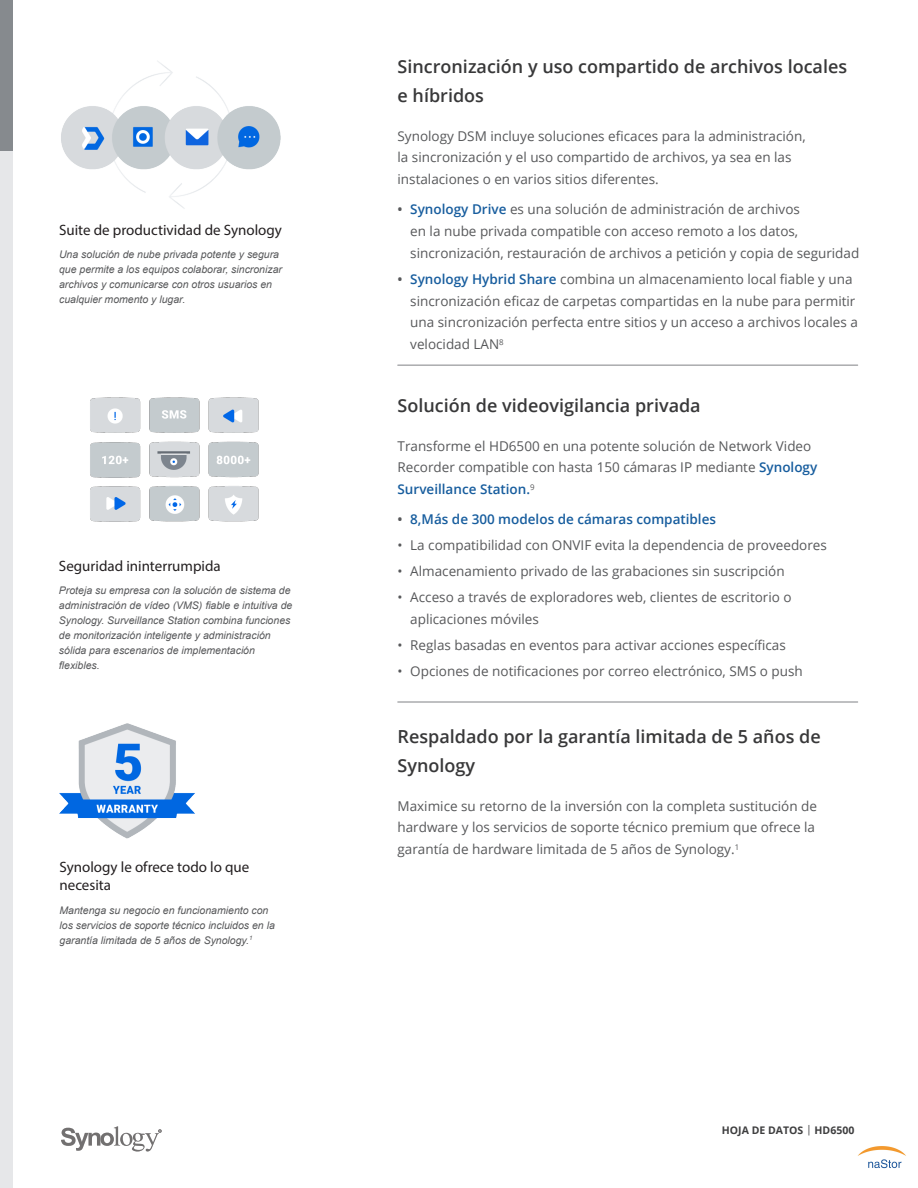
<style>
.page{position:relative;width:918px;height:1188px;background:#fff}
.page>*{position:absolute;margin:0;border:0;box-sizing:border-box;transform-origin:0 0}
.Chapter_Title{font:600 18px/28.5px "Open Sans";color:#383839}
.Body_Content{font:600 18px/28.5px "Open Sans";color:#383839}
.Graphic_Title{font:15px/18px "Myriad Pro";color:#231f20}
.Chapter_Title-2{font:13.5px/21.8px "Open Sans";color:#57585a}
.t1{font:600 13.5px "Open Sans";color:#175d9e}
.Graphic_Text{font:italic 10.5px/15px "Arial";color:#57585a}
.Graphic_Title-2{font:italic 10.5px/15px "Arial";color:#57585a}
.t2{font:700 10.5px "Open Sans";color:#3e3e3f}
.s1{font-weight:600}
.s2{font-weight:600;color:#175d9e}
.s3{color:#57585a}
.s4{font-weight:400}
</style>
<div class="page">
<img style="left:858px;top:1146px;width:48px;height:23px">
<div style="left:0;top:150px;width:13px;height:1038px;background:#e6e7e9"></div>
<div style="left:0;top:0;width:13px;height:150px;background:#868a8e"></div>
<svg style="left:61px;top:1126px;width:101px;height:26px"></svg>
<hr style="left:398px;top:365px;width:460px;height:1px;background:#808285">
<hr style="left:398px;top:702px;width:460px;height:1px;background:#808285">
<img style="left:60px;top:723px;width:135px;height:116px">
<img style="left:90px;top:397px;width:169px;height:125px">
<img style="left:61px;top:61px;width:220px;height:148px">
<p class="Graphic_Title" style="left:59px;top:220px;width:224px">Suite de productividad de Synology</p>
<p class="Graphic_Text" style="left:59px;top:247px;width:224px">Una solución de nube privada potente y segura que permite a los equipos colaborar, sincronizar archivos y comunicarse con otros usuarios en cualquier momento y lugar.</p>
<p class="Graphic_Title" style="left:59px;top:556px;width:163px">Seguridad ininterrumpida</p>
<p class="Graphic_Title-2" style="left:59px;top:583px;width:235px">Proteja su empresa con la solución de sistema de administración de vídeo (VMS) fiable e intuitiva de Synology. Surveillance Station combina funciones de monitorización inteligente y administración sólida para escenarios de implementación flexibles.</p>
<p class="Graphic_Title" style="left:60px;top:858px;width:191px">Synology le ofrece todo lo que necesita</p>
<p class="Graphic_Text" style="left:60px;top:903px;width:217px">Mantenga su negocio en funcionamiento con los servicios de soporte técnico incluidos en la garantía limitada de 5 años de Synology.<sup>1</sup></p>
<p class="Body_Content" style="left:398px;top:52px;width:451px">Sincronización y uso compartido de archivos locales e híbridos</p>
<p class="Chapter_Title-2" style="left:398px;top:124px;width:410px">Synology DSM incluye soluciones eficaces para la administración, la sincronización y el uso compartido de archivos, ya sea en las instalaciones o en varios sitios diferentes.</p>
<p class="Chapter_Title-2" style="left:410px;top:198px;width:451px;text-indent:-13px"><span class="s1">•</span> <span class="s2">Synology Drive</span> es una solución de administración de archivos<br>en la nube privada compatible con acceso remoto a los datos, sincronización, restauración de archivos a petición y copia de seguridad</p>
<p class="Chapter_Title-2" style="left:410px;top:268px;width:449px;text-indent:-13px"><span class="s1">•</span> <span class="s2">Synology Hybrid Share</span> combina un almacenamiento local fiable y una sincronización eficaz de carpetas compartidas en la nube para permitir una sincronización perfecta entre sitios y un acceso a archivos locales a velocidad LAN<sup>8</sup></p>
<p class="Chapter_Title" style="left:398px;top:391px;width:305px">Solución de videovigilancia privada</p>
<p class="Chapter_Title-2" style="left:398px;top:435px;width:421px">Transforme el HD6500 en una potente solución de Network Video<br>Recorder compatible con hasta 150 cámaras IP mediante <span class="s2">Synology<br>Surveillance Station.</span><sup>9</sup></p>
<p class="t1" style="left:398px;top:510px;width:320px"><span class="s3">•</span> 8,Más de 300 modelos de cámaras compatibles</p>
<p class="Chapter_Title-2" style="left:398px;top:534px;width:431px">• La compatibilidad con ONVIF evita la dependencia de proveedores</p>
<p class="Chapter_Title-2" style="left:398px;top:560px;width:389px">• Almacenamiento privado de las grabaciones sin suscripción</p>
<p class="Chapter_Title-2" style="left:410px;top:586px;width:383px;text-indent:-13px">• Acceso a través de exploradores web, clientes de escritorio o aplicaciones móviles</p>
<p class="Chapter_Title-2" style="left:398px;top:634px;width:390px">• Reglas basadas en eventos para activar acciones específicas</p>
<p class="Chapter_Title-2" style="left:398px;top:660px;width:407px">• Opciones de notificaciones por correo electrónico, SMS o push</p>
<p class="Chapter_Title" style="left:398px;top:722px;width:425px">Respaldado por la garantía limitada de 5 años de<br>Synology</p>
<p class="Chapter_Title-2" style="left:398px;top:795px;width:421px">Maximice su retorno de la inversión con la completa sustitución de hardware y los servicios de soporte técnico premium que ofrece la garantía de hardware limitada de 5 años de Synology.<sup>1</sup></p>
<p class="t2" style="left:722px;top:1123px;width:134px">HOJA DE DATOS <span class="s4">|</span> HD6500</p>
</div>
